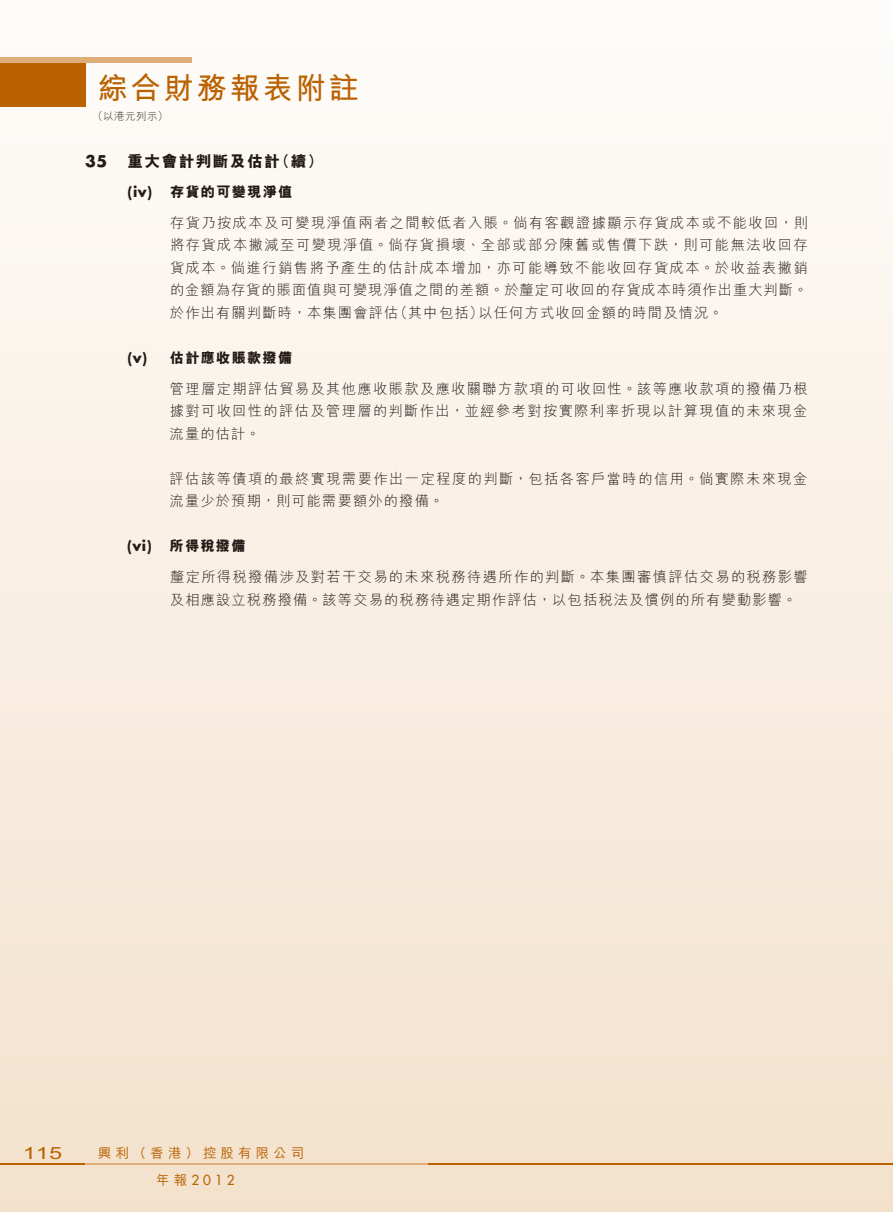
<style>
.page{position:relative;width:893px;height:1212px;background:#fff}
.page>*{position:absolute;margin:0;border:0;box-sizing:border-box;transform-origin:0 0}
.t1{font:700 30px "M Hei HK";letter-spacing:.1em;color:#ba6100}
.t2{font:700 16.8px "M Hei HK";color:#ba6100;scale:1.4 1}
.t3{font:800 15.75px "M Hei HK";letter-spacing:.085em;color:#231916}
.t4{font:700 15.75px "Futura Std";color:#231916}
.t5{font:300 14.25px/22.5px "M Hei HK";letter-spacing:.095em;color:#231916}
.t6{font:300 14.25px "M Hei HK";letter-spacing:.07em;color:#231916}
.t7{font:800 14.25px "M Hei HK";letter-spacing:.085em;color:#231916}
.t8{font:700 14.25px "Futura Std";color:#231916}
.t9{font:500 13.5px "M Hei HK";letter-spacing:.3em;color:#ba6100}
.t10{font:500 13.5px "Futura Std";color:#ba6100}
.t11{font:300 10.5px "M Hei HK";letter-spacing:.05em;color:#231916}
.s1{font-family:"M Hei HK"}
</style>
<div class="page">
<div style="left:0;top:0;width:893px;height:1212px;background:linear-gradient(to bottom,#fefcfb,#f3e1cb)"></div>
<hr style="left:0;top:1163px;width:893px;height:2px;background:#ba6100">
<hr style="left:85px;top:1163px;width:342px;height:2px;background:#dead78">
<div style="left:0;top:57px;width:85px;height:50px;background:#ba6100"></div>
<div style="left:0;top:57px;width:191px;height:6px;background:#dead78"></div>
<h1 class="t1" style="left:98px;top:66px;width:262px">綜合財務報表附註</h1>
<p class="t11" style="left:93px;top:108px;width:77px">（以港元列示(</p>
<p class="t4" style="left:85px;top:151px;width:24px">35</p>
<p class="t3" style="left:128px;top:151px;width:154px">重大會計判斷及估計</p>
<p class="t3" style="left:275px;top:151px;width:50px">（續(</p>
<p class="t8" style="left:128px;top:182px;width:26px">(iv)</p>
<p class="t8" style="left:127px;top:348px;width:21px">v( )</p>
<p class="t8" style="left:127px;top:537px;width:26px">(vi)</p>
<p class="t7" style="left:170px;top:182px;width:124px">存貨的可變現淨值</p>
<p class="t5" style="left:170px;top:211px;width:639px">存貨乃按成本及可變現淨值兩者之間較低者入賬。倘有客觀證據顯示存貨成本或不能收回，則</p>
<p class="t5" style="left:170px;top:233px;width:639px">將存貨成本撇減至可變現淨值。倘存貨損壞、全部或部分陳舊或售價下跌，則可能無法收回存</p>
<p class="t5" style="left:170px;top:256px;width:639px">貨成本。倘進行銷售將予產生的估計成本增加，亦可能導致不能收回存貨成本。於收益表撇銷</p>
<p class="t6" style="left:170px;top:280px;width:639px">的金額為存貨的賬面值與可變現淨值之間的差額。於釐定可收回的存貨成本時須作出重大判斷。</p>
<p class="t5" style="left:478px;top:301px;width:246px">以任何方式收回金額的時間及情況。</p>
<p class="t5" style="left:394px;top:301px;width:91px">（其中包括）</p>
<p class="t5" style="left:170px;top:301px;width:230px">於作出有關判斷時，本集團會評估</p>
<p class="t7" style="left:170px;top:348px;width:124px">估計應收賬款撥備</p>
<p class="t5" style="left:170px;top:377px;width:639px;text-align:justify">管理層定期評估貿易及其他應收賬款及應收關聯方款項的可收回性。該等應收款項的撥備乃根據對可收回性的評估及管理層的判斷作出，並經參考對按實際利率折現以計算現值的未來現金流量的估計。</p>
<p class="t5" style="left:170px;top:467px;width:639px">評估該等債項的最終實現需要作出一定程度的判斷，包括各客戶當時的信用。倘實際未來現金流量少於預期，則可能需要額外的撥備。</p>
<p class="t7" style="left:170px;top:537px;width:78px">所得稅撥備</p>
<p class="t5" style="left:170px;top:565px;width:639px">釐定所得稅撥備涉及對若干交易的未來稅務待遇所作的判斷。本集團審慎評估交易的稅務影響及相應設立稅務撥備。該等交易的稅務待遇定期作評估，以包括稅法及慣例的所有變動影響。</p>
<p class="t2" style="left:23px;top:1140px;width:30px">115</p>
<p class="t9" style="left:98px;top:1143px;width:208px">興利（香港）控股有限公司</p>
<p class="t10" style="left:156px;top:1171px;width:80px"><span class="s1">年報</span>2012</p>
</div>
